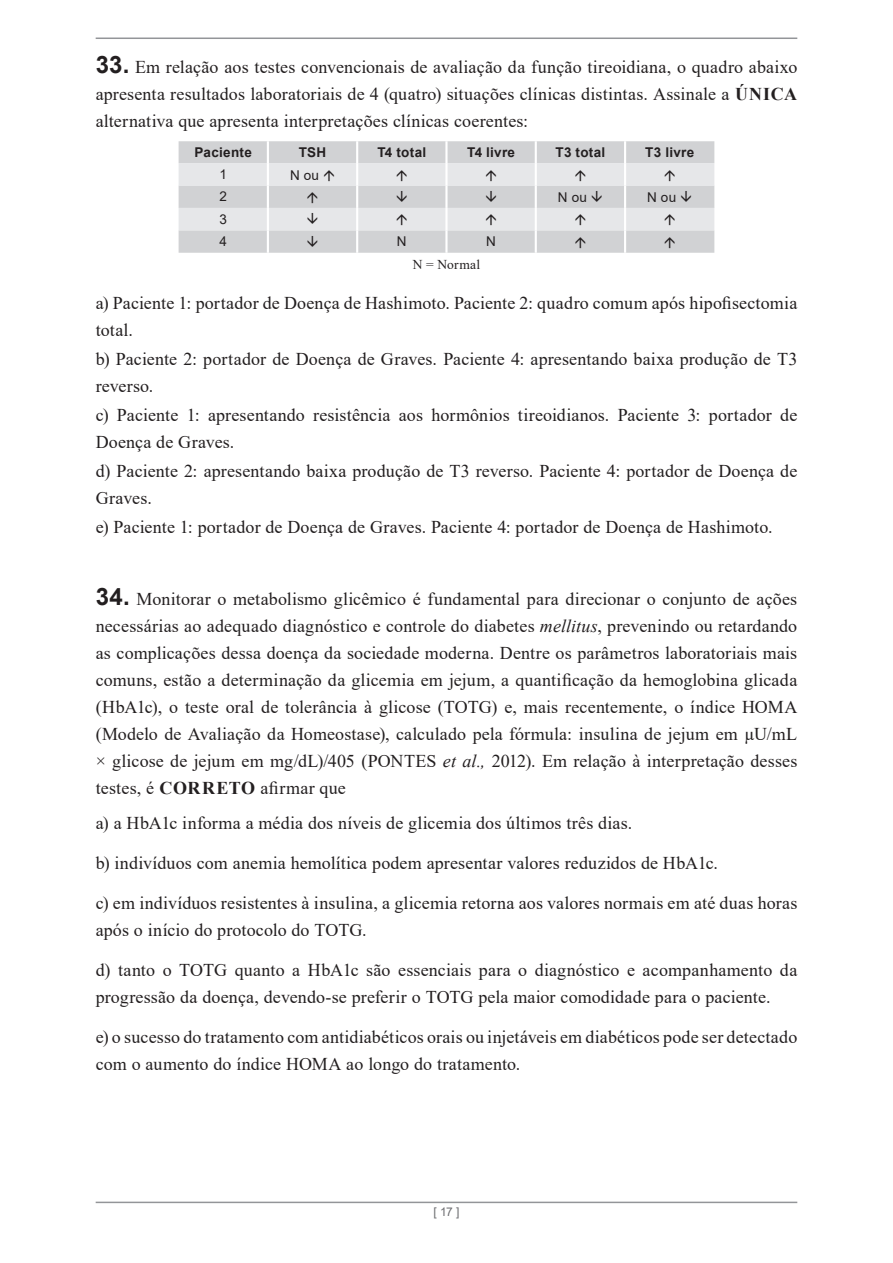
<style>
.page{position:relative;width:893px;height:1263px;background:#fff}
.page>*{position:absolute;margin:0;border:0;box-sizing:border-box;transform-origin:0 0}
.t1{font:18px/27px "Times New Roman";letter-spacing:.01em;color:#231f20}
.t2{font:700 13.5px "Arial";letter-spacing:.02em;color:#231f20}
.t3{font:13.5px/22.4px "Arial";color:#231f20}
.t4{font:13.5px "Times New Roman";letter-spacing:.02em;color:#231f20}
.t5{font:12px "Arial";color:#6c6d70}
.s1{font-family:"Arial";font-weight:700;font-size:24px}
.s2{font-weight:700}
.s3{font-style:italic}
</style>
<div class="page">
<hr style="left:96px;top:1201px;width:701px;height:2px;background:#939598">
<hr style="left:96px;top:38px;width:701px;height:1px;background:#939598">
<svg style="left:179px;top:141px;width:535px;height:112px;background:#d1d2d4"></svg>
<hr style="left:267px;top:141px;width:2px;height:22px;background:#fff">
<hr style="left:356px;top:141px;width:2px;height:22px;background:#fff">
<hr style="left:445px;top:141px;width:3px;height:22px;background:#fff">
<hr style="left:535px;top:141px;width:2px;height:22px;background:#fff">
<hr style="left:624px;top:141px;width:2px;height:22px;background:#fff">
<hr style="left:267px;top:230px;width:2px;height:23px;background:#fff">
<hr style="left:356px;top:230px;width:2px;height:23px;background:#fff">
<hr style="left:445px;top:230px;width:3px;height:23px;background:#fff">
<hr style="left:535px;top:230px;width:2px;height:23px;background:#fff">
<hr style="left:624px;top:230px;width:2px;height:23px;background:#fff">
<svg style="left:179px;top:163px;width:535px;height:67px;background:#dfe0e2"></svg>
<svg style="left:308px;top:236px;width:9px;height:11px"></svg>
<svg style="left:576px;top:237px;width:9px;height:11px"></svg>
<svg style="left:665px;top:237px;width:10px;height:11px"></svg>
<p class="t1" style="left:96px;top:53px;width:703px;text-align:justify"><span class="s1">33.</span> Em relação aos testes convencionais de avaliação da função tireoidiana, o quadro abaixo apresenta resultados laboratoriais de 4 (quatro) situações clínicas distintas. Assinale a <span class="s2">ÚNICA </span>alternativa que apresenta interpretações clínicas coerentes:</p>
<p class="t2" style="left:194px;top:143px;width:59px">Paciente</p>
<p class="t2" style="left:299px;top:143px;width:29px">TSH</p>
<p class="t2" style="left:377px;top:143px;width:50px">T4 total</p>
<p class="t2" style="left:467px;top:143px;width:49px">T4 livre</p>
<p class="t2" style="left:555px;top:143px;width:51px">T3 total</p>
<p class="t2" style="left:645px;top:143px;width:51px">T3 livre</p>
<p class="t3" style="left:219px;top:163px;width:9px">1</p>
<p class="t3" style="left:290px;top:163px;width:31px">N ou</p>
<p class="t3" style="left:219px;top:185px;width:9px">2</p>
<p class="t3" style="left:558px;top:186px;width:31px">N ou</p>
<p class="t3" style="left:647px;top:186px;width:31px">N ou</p>
<p class="t3" style="left:219px;top:208px;width:9px">3<br>4</p>
<p class="t3" style="left:397px;top:230px;width:11px">N</p>
<p class="t3" style="left:486px;top:230px;width:11px">N</p>
<p class="t4" style="left:413px;top:255px;width:69px">N = Normal</p>
<p class="t1" style="left:96px;top:289px;width:703px">a) Paciente 1: portador de Doença de Hashimoto. Paciente 2: quadro comum após hipofisectomia total.</p>
<p class="t1" style="left:96px;top:345px;width:703px">b) Paciente 2: portador de Doença de Graves. Paciente 4: apresentando baixa produção de T3 reverso.</p>
<p class="t1" style="left:96px;top:401px;width:703px">c) Paciente 1: apresentando resistência aos hormônios tireoidianos. Paciente 3: portador de<br>Doença de Graves.</p>
<p class="t1" style="left:96px;top:457px;width:703px">d) Paciente 2: apresentando baixa produção de T3 reverso. Paciente 4: portador de Doença de<br>Graves.</p>
<p class="t1" style="left:96px;top:513px;width:678px">e) Paciente 1: portador de Doença de Graves. Paciente 4: portador de Doença de Hashimoto.</p>
<p class="t1" style="left:96px;top:585px;width:703px;text-align:justify"><span class="s1">34.</span> Monitorar o metabolismo glicêmico é fundamental para direcionar o conjunto de ações necessárias ao adequado diagnóstico e controle do diabetes <span class="s3">mellitus</span>, prevenindo ou retardando as complicações dessa doença da sociedade moderna. Dentre os parâmetros laboratoriais mais comuns, estão a determinação da glicemia em jejum, a quantificação da hemoglobina glicada (HbA1c), o teste oral de tolerância à glicose (TOTG) e, mais recentemente, o índice HOMA (Modelo de Avaliação da Homeostase), calculado pela fórmula: insulina de jejum em µU/mL × glicose de jejum em mg/dL)/405 (PONTES <span class="s3">et al.,</span> 2012). Em relação à interpretação desses testes, é <span class="s2">CORRETO</span> afirmar que</p>
<p class="t1" style="left:96px;top:809px;width:538px">a) a HbA1c informa a média dos níveis de glicemia dos últimos três dias.</p>
<p class="t1" style="left:96px;top:849px;width:624px">b) indivíduos com anemia hemolítica podem apresentar valores reduzidos de HbA1c.</p>
<p class="t1" style="left:96px;top:889px;width:703px">c) em indivíduos resistentes à insulina, a glicemia retorna aos valores normais em até duas horas após o início do protocolo do TOTG.</p>
<p class="t1" style="left:96px;top:956px;width:703px">d) tanto o TOTG quanto a HbA1c são essenciais para o diagnóstico e acompanhamento da progressão da doença, devendo-se preferir o TOTG pela maior comodidade para o paciente.</p>
<p class="t1" style="left:96px;top:1022px;width:703px">e) o sucesso do tratamento com antidiabéticos orais ou injetáveis em diabéticos pode ser detectado com o aumento do índice HOMA ao longo do tratamento.</p>
<p class="t5" style="left:433px;top:1204px;width:28px">[ 17 ]</p>
</div>
